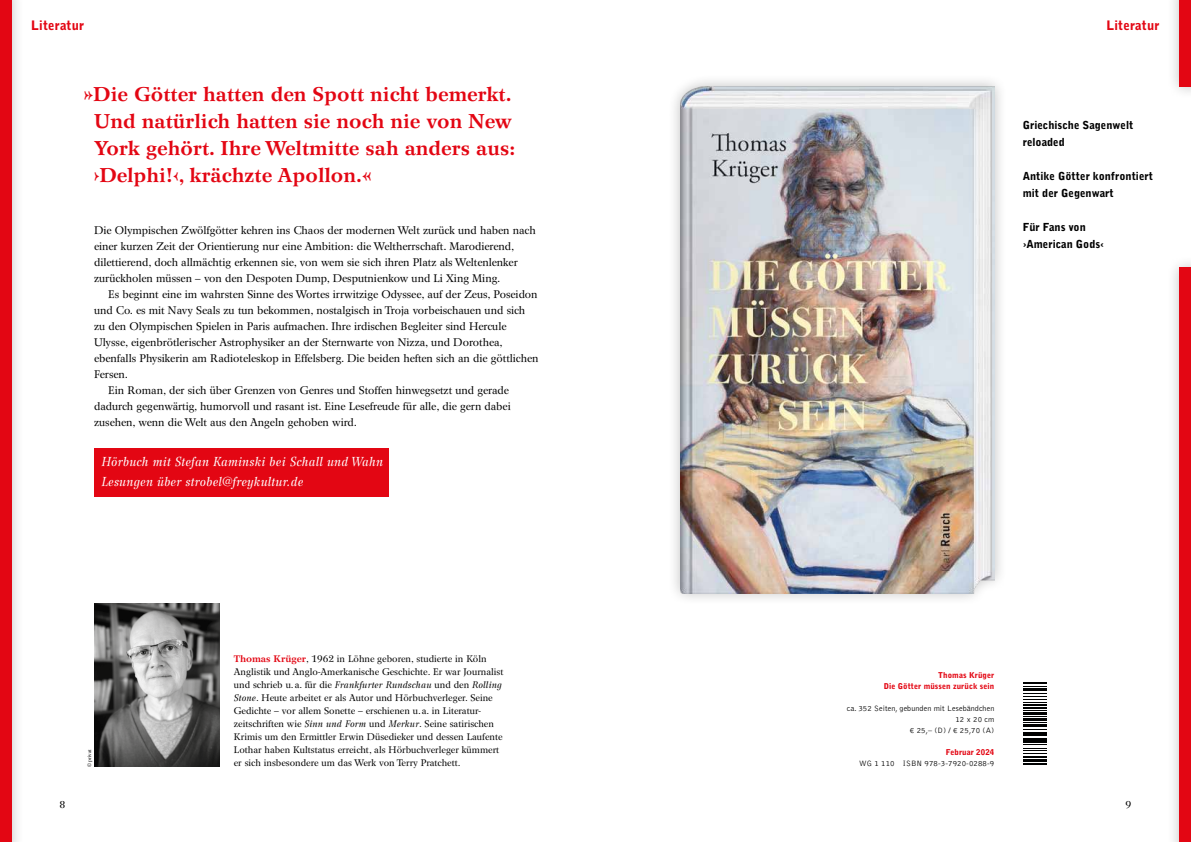
<style>
.page{position:relative;width:1191px;height:842px;background:#fff}
.page>*{position:absolute;margin:0;border:0;box-sizing:border-box;transform-origin:0 0}
.t1{font:700 20px/27px "Wilke LT Std";letter-spacing:.01em;color:#e30613}
.t2{font:italic 13px/20px "Wilke LT Std";letter-spacing:.01em;color:#fff}
.t3{font:900 13px "Bell Gothic Std";letter-spacing:.01em;color:#e30613}
.t4{font:11px/16px "Wilke LT Std";color:#000}
.t5{font:900 11px/17px "Bell Gothic Std";color:#000}
.t6{font:10px "Wilke LT Std";color:#000}
.t7{font:9.5px/13px "Wilke LT Std";letter-spacing:.005em;color:#000}
.t8{font:300 8px/11px "Bell Gothic Std";letter-spacing:.01em;color:#000;text-align:right}
.t9{font:900 8px/11px "Bell Gothic Std";letter-spacing:.01em;color:#e30613;text-align:right}
.t10{font:5px "Wilke LT Std";letter-spacing:.005em;color:#000}
.s1{font-weight:700;color:#e30613}
.s2{font-style:italic}
</style>
<div class="page">
<div style="left:667px;top:73px;width:340px;height:533px;background:#000;opacity:.25"></div>
<img style="left:680px;top:86px;width:314px;height:507px">
<svg style="left:1023px;top:763px;width:23px;height:2px"></svg>
<hr style="left:1023px;top:759px;width:23px;height:3px;background:#010202">
<hr style="left:1023px;top:756px;width:23px;height:2px;background:#010202">
<svg style="left:1023px;top:744px;width:23px;height:10px"></svg>
<hr style="left:1023px;top:741px;width:23px;height:2px;background:#010202">
<hr style="left:1023px;top:738px;width:23px;height:2px;background:#010202">
<svg style="left:1023px;top:710px;width:23px;height:26px"></svg>
<hr style="left:1023px;top:707px;width:23px;height:2px;background:#010202">
<hr style="left:1023px;top:704px;width:23px;height:2px;background:#010202">
<svg style="left:1023px;top:693px;width:23px;height:10px"></svg>
<hr style="left:1023px;top:688px;width:23px;height:2px;background:#010202">
<svg style="left:1023px;top:682px;width:23px;height:5px"></svg>
<img style="left:94px;top:603px;width:126px;height:163px">
<div style="left:1166px;top:0;width:25px;height:99px;background:#000;opacity:.25"></div>
<div style="left:1179px;top:0;width:12px;height:86px;background:#e30613"></div>
<div style="left:1166px;top:255px;width:25px;height:587px;background:#000;opacity:.25"></div>
<div style="left:1179px;top:268px;width:12px;height:574px;background:#e30613"></div>
<div style="left:0;top:0;width:25px;height:842px;background:#000;opacity:.25"></div>
<div style="left:0;top:0;width:11px;height:842px;background:#e30613"></div>
<div style="left:94px;top:448px;width:294px;height:49px;background:#e30613"></div>
<p class="t3" style="left:31px;top:17px;width:55px">Literatur</p>
<p class="t3" style="left:1106px;top:17px;width:55px">Literatur</p>
<h1 class="t1" style="left:94px;top:81px;width:423px;text-indent:-10px">»Die Götter hatten den Spott nicht bemerkt.<br>Und natürlich hatten sie noch nie von New York gehört. Ihre Weltmitte sah anders aus: ›Delphi!‹, krächzte Apollon.«</h1>
<p class="t4" style="left:94px;top:222px;width:443px">Die Olympischen Zwölfgötter kehren ins Chaos der modernen Welt zurück und haben nach einer kurzen Zeit der Orientierung nur eine Ambition: die Weltherrschaft. Marodierend, dilettierend, doch allmächtig erkennen sie, von wem sie sich ihren Platz als Weltenlenker zurückholen müssen – von den Despoten Dump, Desputnienkow und Li Xing Ming.</p>
<p class="t4" style="left:108px;top:286px;width:431px">Es beginnt eine im wahrsten Sinne des Wortes irrwitzige Odyssee, auf der Zeus, Poseidon</p>
<p class="t4" style="left:94px;top:302px;width:433px">und Co. es mit Navy Seals zu tun bekommen, nostalgisch in Troja vorbeischauen und sich</p>
<p class="t4" style="left:94px;top:318px;width:414px">zu den Olympischen Spielen in Paris aufmachen. Ihre irdischen Begleiter sind Hercule</p>
<p class="t4" style="left:94px;top:334px;width:410px">Ulysse, eigenbrötlerischer Astrophysiker an der Sternwarte von Nizza, und Dorothea,</p>
<p class="t4" style="left:94px;top:350px;width:446px">ebenfalls Physikerin am Radioteleskop in Effelsberg. Die beiden heften sich an die göttlichen</p>
<p class="t4" style="left:94px;top:366px;width:36px">Fersen.</p>
<p class="t4" style="left:108px;top:382px;width:402px">Ein Roman, der sich über Grenzen von Genres und Stoffen hinwegsetzt und gerade</p>
<p class="t4" style="left:94px;top:398px;width:418px">dadurch gegenwärtig, humorvoll und rasant ist. Eine Lesefreude für alle, die gern dabei</p>
<p class="t4" style="left:94px;top:414px;width:265px">zusehen, wenn die Welt aus den Angeln gehoben wird.</p>
<p class="t2" style="left:101px;top:451px;width:283px">Hörbuch mit Stefan Kaminski bei Schall und Wahn<br>Lesungen über strobel@freykultur.de</p>
<p class="t7" style="left:234px;top:652px;width:271px"><span class="s1">Thomas Krüger</span>, 1962 in Löhne geboren, studierte in Köln Anglistik und Anglo-Amerkanische Geschichte. Er war Journalist und schrieb u.a. für die <span class="s2">Frankfurter Rundschau</span> und den <span class="s2">Rolling Stone</span>. Heute arbeitet er als Autor und Hörbuchverleger. Seine Gedichte – vor allem Sonette – erschienen u.a. in Literatur&shy;zeitschriften wie <span class="s2">Sinn und Form</span> und <span class="s2">Merkur</span>. Seine satirischen Krimis um den Ermittler Erwin Düsedieker und dessen Laufente Lothar haben Kultstatus erreicht, als Hörbuchverleger kümmert</p>
<p class="t10" style="left:86px;top:767px;width:20px;rotate:-90deg">© privat</p>
<p class="t7" style="left:234px;top:756px;width:228px">er sich insbesondere um das Werk von Terry Pratchett.</p>
<p class="t5" style="left:1022px;top:116px;width:112px">Griechische Sagenwelt reloaded</p>
<p class="t5" style="left:1022px;top:167px;width:132px">Antike Götter konfrontiert mit der Gegenwart</p>
<p class="t5" style="left:1022px;top:218px;width:83px">Für Fans von ›American Gods‹</p>
<p class="t9" style="left:883px;top:669px;width:112px">Thomas Krüger<br>Die Götter müssen zurück sein</p>
<p class="t8" style="left:846px;top:703px;width:149px">ca. 352 Seiten, gebunden mit Lesebändchen<br>12 x 20 cm<br>€ 25,– (D) / € 25,70 (A)</p>
<p class="t9" style="left:946px;top:746px;width:50px">Februar 2024</p>
<p class="t8" style="left:859px;top:758px;width:137px">WG 1 110 ISBN 978-3-7920-0288-9</p>
<p class="t6" style="left:59px;top:798px;width:7px">8</p>
<p class="t6" style="left:1125px;top:798px;width:7px">9</p>
</div>
